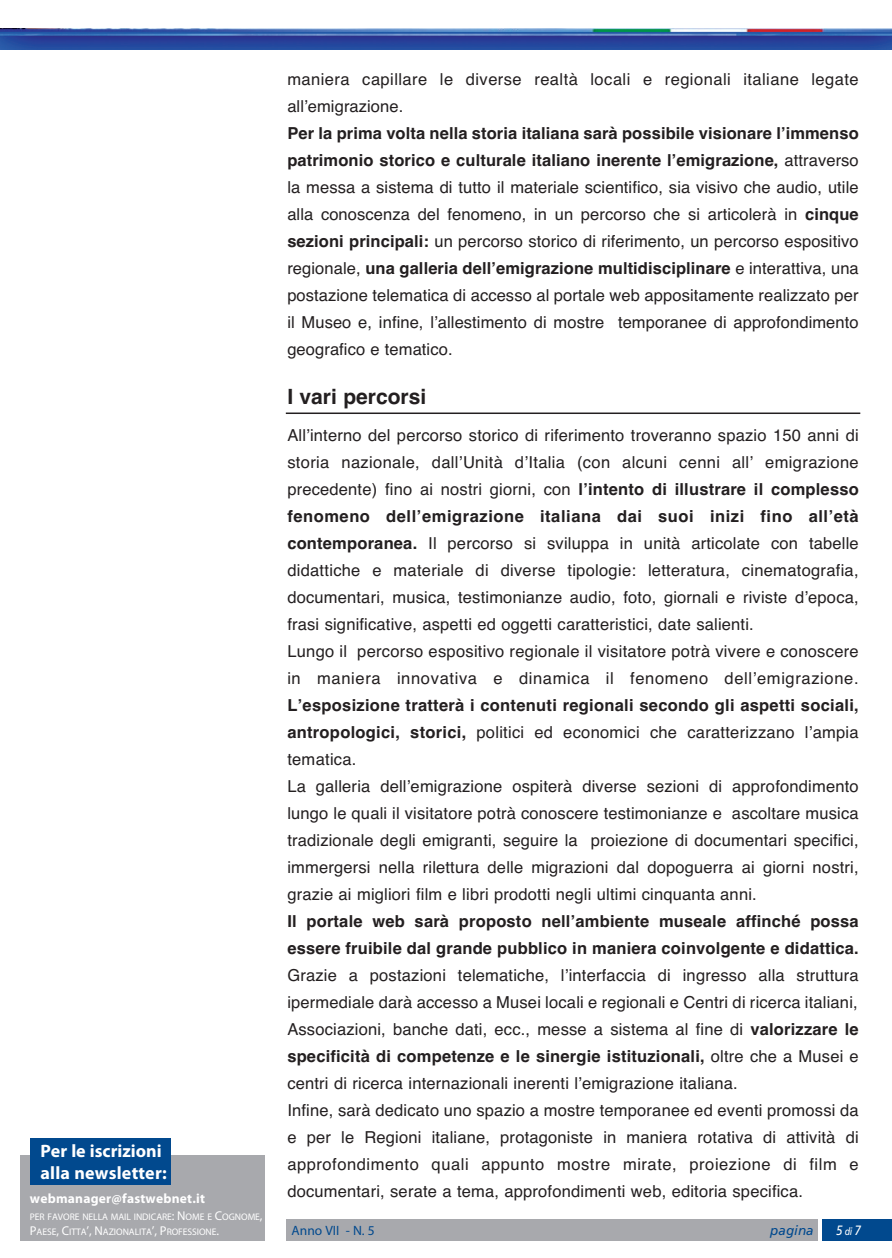
<style>
.page{position:relative;width:892px;height:1258px;background:#fff}
.page>*{position:absolute;margin:0;border:0;box-sizing:border-box;transform-origin:0 0}
.t1{font:700 21px "Helvetica";color:#231f20}
.t2{font:700 18px/21.6px "Myriad Pro";letter-spacing:.005em;color:#fff}
.t3{font:16.5px/27px "Helvetica";letter-spacing:.01em;color:#231f20}
.t4{font:700 16.5px/27px "Helvetica";letter-spacing:.01em;color:#231f20}
.t5{font:16.5px/27px "Helvetica";letter-spacing:.03em;color:#231f20}
.t6{font:700 13.5px "Myriad Pro";letter-spacing:.015em;color:#fff}
.t7{font:13.5px "Myriad Pro";color:#01498e}
.t8{font:italic 13.5px "Frutiger";color:#01498e}
.t9{font:italic 13.5px "Frutiger";color:#fff;scale:.85 1}
.t10{font:9.6px/15px "Myriad Pro";letter-spacing:-.005em;color:#fff}
.s1{font-size:12.75px}
.s2{font-weight:700}
.s3{font-size:10.5px}
</style>
<div class="page">
<div style="left:20px;top:1155px;width:244px;height:85px;background:#a8a9ad"></div>
<div style="left:286px;top:1219px;width:531px;height:21px;background:#a8a9ad"></div>
<div style="left:821px;top:1219px;width:70px;height:21px;background:#01498e"></div>
<div style="left:30px;top:1138px;width:141px;height:47px;background:#01498e"></div>
<img style="left:0;top:28px;width:891px;height:21px">
<hr style="left:286px;top:412px;width:574px;height:2px;background:#231f20">
<p class="t2" style="left:40px;top:1140px;width:128px">Per le iscrizioni alla newsletter:</p>
<p class="t6" style="left:30px;top:1190px;width:177px">webmanager@fastwebnet.it</p>
<p class="t10" style="left:30px;top:1209px;width:234px">PER FAVORE NELLA MAIL INDICARE<span class="s1">: N</span>OME E <span class="s1">C</span>OGNOME<span class="s1">,<br>P</span>AESE<span class="s1">, C</span>ITTA<span class="s1">’, N</span>AZIONALITA<span class="s1">’, P</span>ROFESSIONE<span class="s1">.</span></p>
<p class="t5" style="left:287px;top:67px;width:572px">maniera capillare le diverse realtà locali e regionali italiane legate allʼemigrazione.</p>
<p class="t3" style="left:287px;top:121px;width:573px;text-align:justify"><span class="s2">Per la prima volta nella storia italiana sarà possibile visionare lʼimmenso patrimonio storico e culturale italiano inerente lʼemigrazione,</span> attraverso la messa a sistema di tutto il materiale scientifico, sia visivo che audio, utile alla conoscenza del fenomeno, in un percorso che si articolerà in <span class="s2">cinque sezioni principali:</span> un percorso storico di riferimento, un percorso espositivo regionale, <span class="s2">una galleria dellʼemigrazione multidisciplinare</span> e interattiva, una postazione telematica di accesso al portale web appositamente realizzato per il Museo e, infine, lʼallestimento di mostre temporanee di approfondimento geografico e tematico.</p>
<p class="t1" style="left:287px;top:389px;width:140px">I vari percorsi</p>
<p class="t3" style="left:287px;top:423px;width:573px">Allʼinterno del percorso storico di riferimento troveranno spazio 150 anni di storia nazionale, dallʼUnità dʼItalia (con alcuni cenni allʼ emigrazione precedente) fino ai nostri giorni, con <span class="s2">lʼintento di illustrare il complesso fenomeno dellʼemigrazione italiana dai suoi inizi fino allʼetà contemporanea.</span> Il percorso si sviluppa in unità articolate con tabelle didattiche e materiale di diverse tipologie: letteratura, cinematografia, documentari, musica, testimonianze audio, foto, giornali e riviste dʼepoca, frasi significative, aspetti ed oggetti caratteristici, date salienti.<br>Lungo il percorso espositivo regionale il visitatore potrà vivere e conoscere in maniera innovativa e dinamica il fenomeno dellʼemigrazione.</p>
<p class="t3" style="left:287px;top:693px;width:573px"><span class="s2">Lʼesposizione tratterà i contenuti regionali secondo gli aspetti sociali, antropologici, storici,</span> politici ed economici che caratterizzano lʼampia tematica.<br>La galleria dellʼemigrazione ospiterà diverse sezioni di approfondimento lungo le quali il visitatore potrà conoscere testimonianze e ascoltare musica tradizionale degli emigranti, seguire la proiezione di documentari specifici, immergersi nella rilettura delle migrazioni dal dopoguerra ai giorni nostri, grazie ai migliori film e libri prodotti negli ultimi cinquanta anni.</p>
<p class="t4" style="left:287px;top:909px;width:573px">Il portale web sarà proposto nellʼambiente museale affinché possa essere fruibile dal grande pubblico in maniera coinvolgente e didattica.</p>
<p class="t3" style="left:287px;top:963px;width:573px">Grazie a postazioni telematiche, lʼinterfaccia di ingresso alla struttura ipermediale darà accesso a Musei locali e regionali e Centri di ricerca italiani, Associazioni, banche dati, ecc., messe a sistema al fine di <span class="s2">valorizzare le specificità di competenze e le sinergie istituzionali,</span> oltre che a Musei e centri di ricerca internazionali inerenti lʼemigrazione italiana.<br>Infine, sarà dedicato uno spazio a mostre temporanee ed eventi promossi da e per le Regioni italiane, protagoniste in maniera rotativa di attività di approfondimento quali appunto mostre mirate, proiezione di film e documentari, serate a tema, approfondimenti web, editoria specifica.</p>
<p class="t7" style="left:291px;top:1225px;width:85px">Anno VII - N. 5</p>
<p class="t8" style="left:770px;top:1224px;width:45px">pagina</p>
<p class="t9" style="left:835px;top:1224px;width:31px">5 <span class="s3">di</span> 7</p>
</div>
